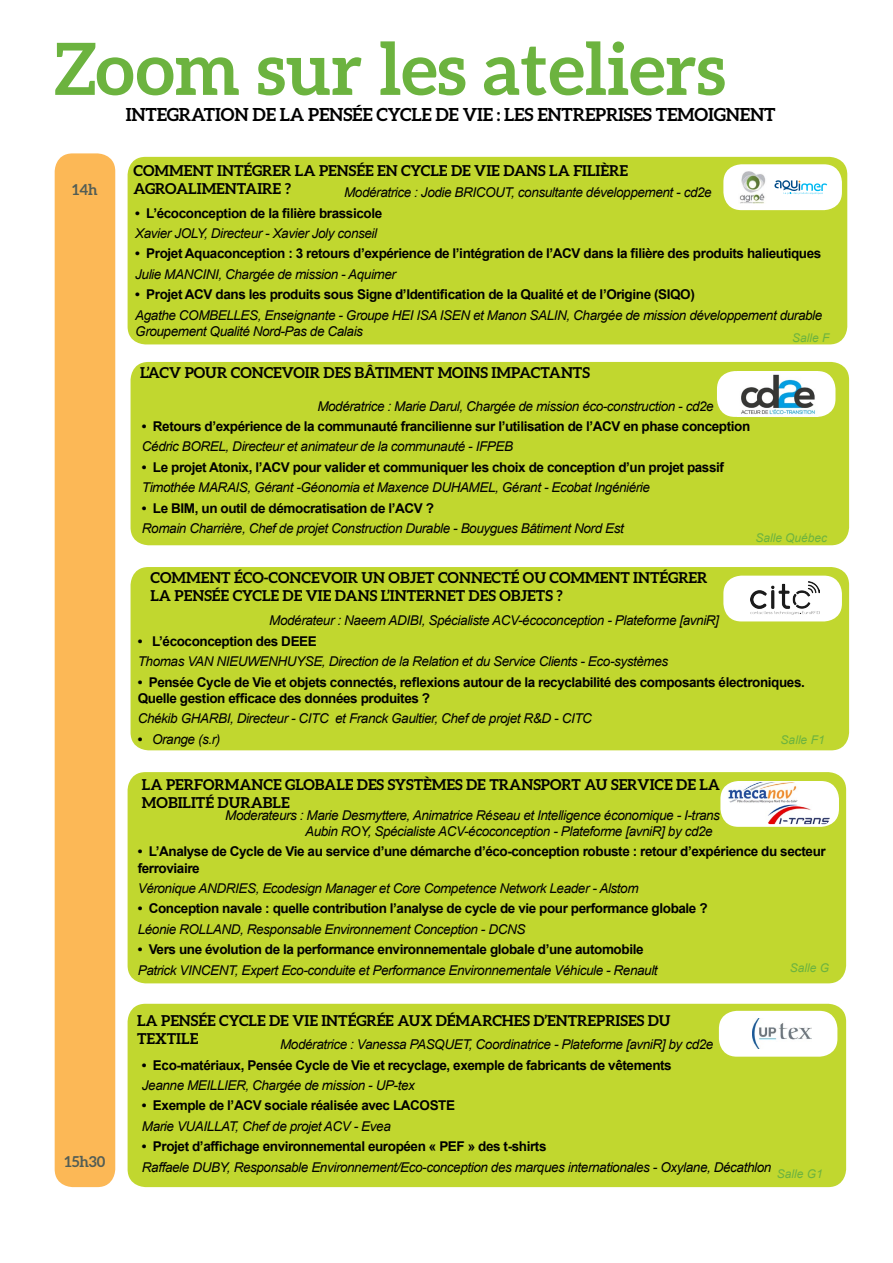
<style>
.page{position:relative;width:893px;height:1263px;background:#fff}
.page>*{position:absolute;margin:0;border:0;box-sizing:border-box;transform-origin:0 0}
.t1{font:700 72px "Aleo";color:#6cb33f}
.t2{font:700 18px "Aleo";letter-spacing:-.01em;color:#000}
.t3{font:700 15px "Aleo";color:#000}
.t4{font:700 15px "Aleo";color:#525d55}
.t5{font:italic 13.5px/16.2px "Arial";letter-spacing:-.03em;color:#000}
.t6{font:700 13.5px/16.2px "Arial";letter-spacing:-.03em;color:#000}
.t7{font:italic 12px "Arial";color:#6cb33f}
.s1{font-weight:700;font-style:normal}
</style>
<div class="page">
<div style="left:55px;top:153px;width:60px;height:1034px;background:#fcb856;border-radius:18px"></div>
<div style="left:128px;top:157px;width:719px;height:187px;background:#c1d72f;border-radius:18px"></div>
<div style="left:128px;top:1004px;width:718px;height:183px;background:#c1d72f;border-radius:18px"></div>
<div style="left:723px;top:164px;width:119px;height:46px;background:#fff;border-radius:18px"></div>
<img style="left:739px;top:171px;width:27px;height:33px">
<div style="left:719px;top:1011px;width:118px;height:46px;background:#fff;border-radius:18px"></div>
<img style="left:752px;top:1019px;width:59px;height:30px">
<div style="left:128px;top:772px;width:718px;height:211px;background:#c1d72f;border-radius:18px"></div>
<div style="left:720px;top:781px;width:119px;height:46px;background:#fff;border-radius:18px"></div>
<img style="left:726px;top:782px;width:72px;height:21px">
<img style="left:768px;top:804px;width:62px;height:20px">
<div style="left:131px;top:567px;width:718px;height:183px;background:#c1d72f;border-radius:18px"></div>
<div style="left:723px;top:576px;width:119px;height:45px;background:#fff;border-radius:18px"></div>
<img style="left:751px;top:581px;width:68px;height:33px">
<div style="left:131px;top:362px;width:718px;height:183px;background:#c1d72f;border-radius:18px"></div>
<div style="left:717px;top:371px;width:118px;height:46px;background:#fff;border-radius:18px"></div>
<img style="left:741px;top:374px;width:74px;height:41px">
<svg style="left:774px;top:180px;width:53px;height:14px"></svg>
<h1 class="t1" style="left:54px;top:27px;width:673px">ZOOM SUR LES ATELIERS</h1>
<h2 class="t2" style="left:126px;top:104px;width:348px">INTEGRATION DE LA PENSÉE CYCLE DE VIE</h2>
<h2 class="t2" style="left:497px;top:104px;width:52px">: LES ENTREPRISES</h2>
<h2 class="t2" style="left:656px;top:104px;width:121px">TEMOIGNENT</h2>
<p class="t4" style="left:72px;top:181px;width:27px">14H</p>
<p class="t4" style="left:64px;top:1153px;width:43px">15H30</p>
<p class="t3" style="left:133px;top:162px;width:62px">COMMENT</p>
<p class="t3" style="left:217px;top:162px;width:46px">INTÉGRER</p>
<p class="t3" style="left:295px;top:162px;width:44px">LA PENS</p>
<p class="t3" style="left:356px;top:162px;width:128px">ÉE EN CYCLE DE VIE</p>
<p class="t3" style="left:503px;top:162px;width:23px">DANS</p>
<p class="t3" style="left:549px;top:162px;width:71px">LA FILIÈRE</p>
<p class="t3" style="left:133px;top:180px;width:12px">AGROA</p>
<p class="t3" style="left:188px;top:180px;width:39px">LIMENTAIRE</p>
<p class="t3" style="left:285px;top:180px;width:8px">?</p>
<p class="t5" style="left:344px;top:184px;width:369px">Modératrice : Jodie BRICOUT, consultante développement - cd2e</p>
<p class="t6" style="left:135px;top:205px;width:248px">• L’écoconception de la filière brassicole</p>
<p class="t5" style="left:135px;top:225px;width:243px">Xavier JOLY, Directeur - Xavier Joly conseil</p>
<p class="t6" style="left:135px;top:246px;width:688px">• Projet Aquaconception : 3 retours d’expérience de l’intégration de l’ACV dans la filière des produits halieutiques</p>
<p class="t5" style="left:135px;top:266px;width:262px">Julie MANCINI, Chargée de mission - Aquimer</p>
<p class="t6" style="left:135px;top:287px;width:561px">• Projet ACV dans les produits sous Signe d’Identification de la Qualité et de l’Origine (SIQO)</p>
<p class="t5" style="left:135px;top:307px;width:689px">Agathe COMBELLES, Enseignante - Groupe HEI ISA ISEN et Manon SALIN, Chargée de mission développement durable<br>Groupement Qualité Nord-Pas de Calais</p>
<p class="t7" style="left:792px;top:329px;width:39px">Salle F</p>
<p class="t3" style="left:140px;top:364px;width:56px">L’ACV POUR</p>
<p class="t3" style="left:231px;top:364px;width:12px">CONCE</p>
<p class="t3" style="left:282px;top:364px;width:22px">VOIR</p>
<p class="t3" style="left:324px;top:364px;width:92px">DES BÂTIMENT</p>
<p class="t3" style="left:438px;top:364px;width:25px">MOINS</p>
<p class="t3" style="left:492px;top:364px;width:31px">IMPACTANTS</p>
<p class="t5" style="left:317px;top:398px;width:398px">Modératrice : Marie Darul, Chargée de mission éco-construction - cd2e</p>
<p class="t6" style="left:142px;top:419px;width:610px">• Retours d’expérience de la communauté francilienne sur l’utilisation de l’ACV en phase conception</p>
<p class="t5" style="left:142px;top:439px;width:373px">Cédric BOREL, Directeur et animateur de la communauté - IFPEB</p>
<p class="t6" style="left:142px;top:459px;width:583px">• Le projet Atonix, l’ACV pour valider et communiquer les choix de conception d’un projet passif</p>
<p class="t5" style="left:142px;top:480px;width:510px">Timothée MARAIS, Gérant -Géonomia et Maxence DUHAMEL, Gérant - Ecobat Ingéniérie</p>
<p class="t6" style="left:142px;top:500px;width:294px">• Le BIM, un outil de démocratisation de l’ACV ?</p>
<p class="t5" style="left:142px;top:521px;width:483px">Romain Charrière, Chef de projet Construction Durable - Bouygues Bâtiment Nord Est</p>
<p class="t7" style="left:756px;top:530px;width:73px">Salle Québec</p>
<p class="t3" style="left:150px;top:569px;width:62px">COMMENT</p>
<p class="t3" style="left:234px;top:569px;width:46px">ÉCO-CONCE</p>
<p class="t3" style="left:320px;top:569px;width:22px">VOIR</p>
<p class="t3" style="left:361px;top:569px;width:58px">UN OBJET</p>
<p class="t3" style="left:438px;top:569px;width:12px">CONNECT</p>
<p class="t3" style="left:511px;top:569px;width:100px">É OU COMMENT</p>
<p class="t3" style="left:633px;top:569px;width:46px">INTÉGRER</p>
<p class="t3" style="left:150px;top:587px;width:44px">LA PENS</p>
<p class="t3" style="left:212px;top:587px;width:104px">ÉE CYCLE DE VIE</p>
<p class="t3" style="left:335px;top:587px;width:23px">DANS</p>
<p class="t3" style="left:381px;top:587px;width:25px">L’INTERNET</p>
<p class="t3" style="left:469px;top:587px;width:61px">DES OBJETS</p>
<p class="t3" style="left:556px;top:587px;width:8px">?</p>
<p class="t5" style="left:269px;top:613px;width:451px">Modérateur : Naeem ADIBI, Spécialiste ACV-écoconception - Plateforme [avniR]</p>
<p class="t6" style="left:138px;top:633px;width:181px">• L’écoconception des DEEE</p>
<p class="t5" style="left:138px;top:654px;width:532px">Thomas VAN NIEUWENHUYSE, Direction de la Relation et du Service Clients - Eco-systèmes</p>
<p class="t6" style="left:138px;top:674px;width:669px">• Pensée Cycle de Vie et objets connectés, reflexions autour de la recyclabilité des composants électroniques.<br>Quelle gestion efficace des données produites ?</p>
<p class="t5" style="left:138px;top:711px;width:456px">Chékib GHARBI, Directeur - CITC et Franck Gaultier, Chef de projet R&amp;D - CITC</p>
<p class="t5" style="left:138px;top:731px;width:84px"><span class="s1">•</span> Orange (s.r)</p>
<p class="t7" style="left:781px;top:732px;width:46px">Salle F1</p>
<p class="t3" style="left:142px;top:776px;width:35px">LA PERFOR</p>
<p class="t3" style="left:225px;top:776px;width:27px">MANCE</p>
<p class="t3" style="left:285px;top:776px;width:216px">GLOBALE DES SYSTÈMES DE TRANSPORT</p>
<p class="t3" style="left:584px;top:776px;width:74px">AUSERVICE</p>
<p class="t3" style="left:676px;top:776px;width:41px">DE LA</p>
<p class="t3" style="left:142px;top:794px;width:99px">MOBILITÉ DURA</p>
<p class="t3" style="left:263px;top:794px;width:27px">BLE</p>
<p class="t5" style="left:305px;top:807px;width:416px;text-indent:-80px">Moderateurs : Marie Desmyttere, Animatrice Réseau et Intelligence économique - I-trans<br>Aubin ROY, Spécialiste ACV-écoconception - Plateforme [avniR] by cd2e</p>
<p class="t6" style="left:138px;top:844px;width:690px">• L’Analyse de Cycle de Vie au service d’une démarche d’éco-conception robuste : retour d’expérience du secteur ferroviaire</p>
<p class="t5" style="left:138px;top:880px;width:502px">Véronique ANDRIES, Ecodesign Manager et Core Competence Network Leader - Alstom</p>
<p class="t6" style="left:138px;top:901px;width:571px">• Conception navale : quelle contribution l’analyse de cycle de vie pour performance globale ?</p>
<p class="t5" style="left:138px;top:921px;width:389px">Léonie ROLLAND, Responsable Environnement Conception - DCNS</p>
<p class="t6" style="left:138px;top:942px;width:507px">• Vers une évolution de la performance environnementale globale d’une automobile</p>
<p class="t5" style="left:138px;top:962px;width:521px">Patrick VINCENT, Expert Eco-conduite et Performance Environnementale Véhicule - Renault</p>
<p class="t7" style="left:790px;top:960px;width:41px">Salle G</p>
<p class="t3" style="left:137px;top:1012px;width:44px">LA PENS</p>
<p class="t3" style="left:198px;top:1012px;width:104px">ÉE CYCLE DE VIE</p>
<p class="t3" style="left:321px;top:1012px;width:160px">INTÉGRÉE AUX DÉMARCHES</p>
<p class="t3" style="left:534px;top:1012px;width:24px">D’ENTREPRISES</p>
<p class="t3" style="left:648px;top:1012px;width:22px">DU</p>
<p class="t3" style="left:137px;top:1030px;width:62px">TEXTILE</p>
<p class="t5" style="left:280px;top:1036px;width:435px">Modératrice : Vanessa PASQUET, Coordinatrice - Plateforme [avniR] by cd2e</p>
<p class="t6" style="left:142px;top:1057px;width:531px">• Eco-matériaux, Pensée Cycle de Vie et recyclage, exemple de fabricants de vêtements</p>
<p class="t5" style="left:142px;top:1077px;width:274px">Jeanne MEILLIER, Chargée de mission - UP-tex</p>
<p class="t6" style="left:142px;top:1098px;width:315px">• Exemple de l’ACV sociale réalisée avec LACOSTE</p>
<p class="t5" style="left:142px;top:1118px;width:250px">Marie VUAILLAT, Chef de projet ACV - Evea</p>
<p class="t6" style="left:142px;top:1139px;width:406px">• Projet d’affichage environnemental européen « PEF » des t-shirts</p>
<p class="t5" style="left:142px;top:1159px;width:631px">Raffaele DUBY, Responsable Environnement/Eco-conception des marques internationales - Oxylane, Décathlon</p>
<p class="t7" style="left:777px;top:1166px;width:48px">Salle G1</p>
</div>
